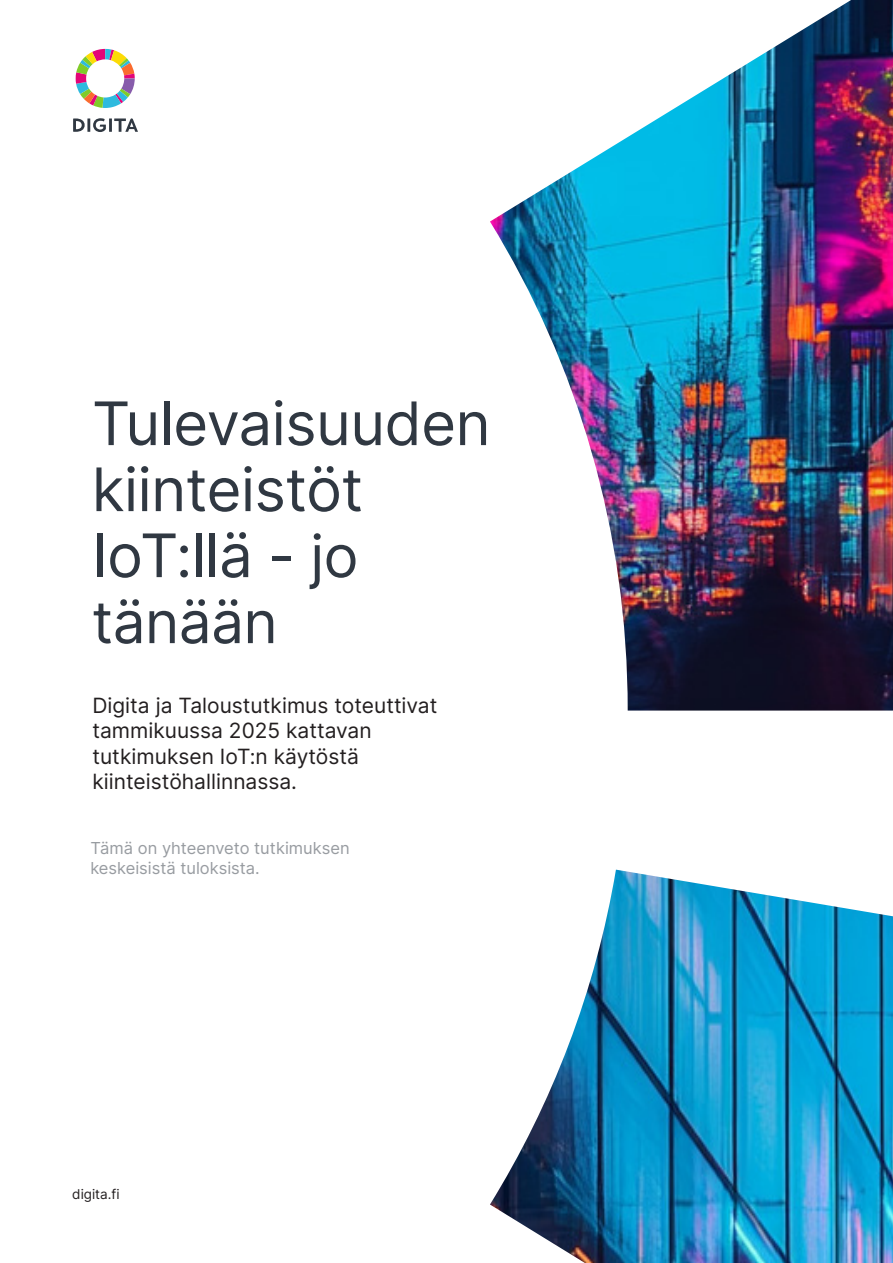
<style>
.page{position:relative;width:893px;height:1263px;background:#fff}
.page>*{position:absolute;margin:0;border:0;box-sizing:border-box;transform-origin:0 0}
.Otsikko{font:60px/66px "Inter";letter-spacing:-.01em;color:#303842}
.Otsikko-2{font:58.5px "Inter";letter-spacing:-.01em;color:#303842}
.Leipis{font:21px/25.2px "Inter";color:#231f20}
.Leipis-2{font:16.5px "Inter";color:#989ca1}
.t1{font:13.5px "Inter";color:#231f20}
.s1{font-size:58.5px}
</style>
<div class="page">
<img style="left:490px;top:0;width:403px;height:710px">
<img style="left:490px;top:870px;width:403px;height:393px">
<svg style="left:76px;top:49px;width:59px;height:59px"></svg>
<svg style="left:73px;top:118px;width:65px;height:14px"></svg>
<p class="Otsikko" style="left:92px;top:389px;width:400px">Tulevaisuuden kiinteistöt<br>IoT:llä <span class="s1">- jo</span></p>
<p class="Otsikko-2" style="left:92px;top:579px;width:187px">tänään</p>
<p class="Leipis" style="left:92px;top:692px;width:346px">Digita ja Taloustutkimus toteuttivat tammikuussa 2025 kattavan</p>
<p class="Leipis" style="left:92px;top:743px;width:268px">tutkimuksen IoT:n käytöstä</p>
<p class="Leipis" style="left:92px;top:768px;width:206px">kiinteistöhallinnassa.</p>
<p class="Leipis-2" style="left:90px;top:836px;width:261px">Tämä on yhteenveto tutkimuksen</p>
<p class="Leipis-2" style="left:90px;top:855px;width:171px">keskeisistä tuloksista.</p>
<p class="t1" style="left:72px;top:1184px;width:49px">digita.fi</p>
</div>
